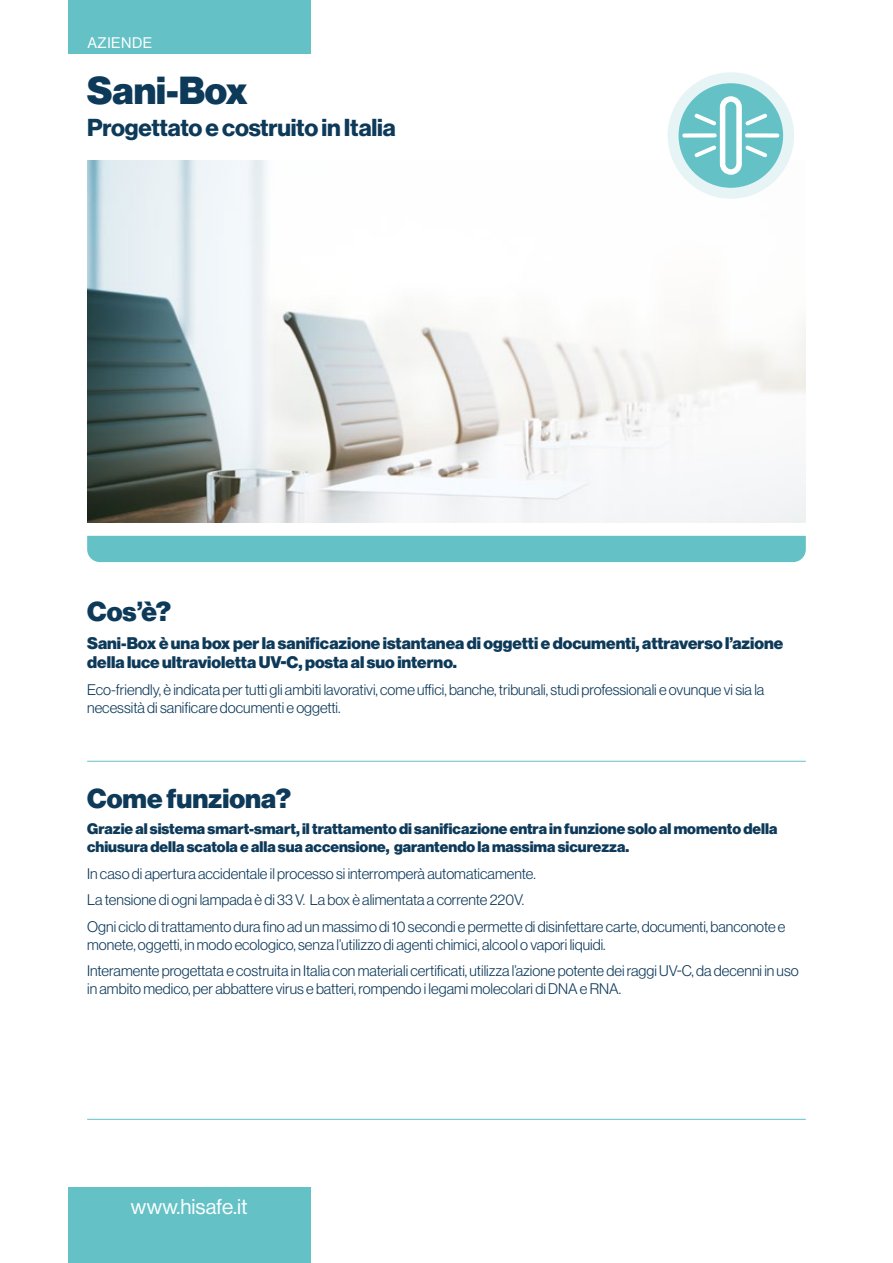
<style>
.page{position:relative;width:893px;height:1263px;background:#fff}
.page>*{position:absolute;margin:0;border:0;box-sizing:border-box;transform-origin:0 0}
.t1{font:900 38.25px "Neue Haas Display";color:#0e3a5a}
.t2{font:900 27px "Neue Haas Display";color:#0e3a5a}
.t3{font:700 24px "Neue Haas Display";letter-spacing:-.01em;color:#0e3a5a}
.t4{font:21px "Neue Haas Display";color:#fff}
.t5{font:900 16.5px/19.5px "Neue Haas Display";color:#0e3a5a}
.t6{font:300 15px/26.5px "Neue Haas Display";color:#0e3a5a}
.t7{font:900 15px/18px "Neue Haas Display";color:#0e3a5a}
.t8{font:15px "Neue Haas Display";letter-spacing:.03em;color:#fff}
</style>
<div class="page">
<img style="left:87px;top:161px;width:718px;height:361px">
<hr style="left:87px;top:761px;width:719px;height:1px;background:#64c2c7">
<hr style="left:87px;top:1119px;width:719px;height:1px;background:#64c2c7">
<div style="left:87px;top:536px;width:719px;height:26px;background:#64c2c7"></div>
<div style="left:68px;top:0;width:242px;height:54px;background:#64c2c7"></div>
<div style="left:68px;top:1187px;width:242px;height:76px;background:#64c2c7"></div>
<svg style="left:673px;top:78px;width:116px;height:115px;background:#7bcacf"></svg>
<div style="left:668px;top:72px;width:126px;height:127px;border:11px solid #e7f4f5;border-radius:50%"></div>
<div style="left:720px;top:96px;width:22px;height:79px;border:5px solid #fff;border-radius:8px"></div>
<svg style="left:742px;top:110px;width:28px;height:19px"></svg>
<svg style="left:742px;top:142px;width:28px;height:19px"></svg>
<div style="left:747px;top:133px;width:30px;height:5px;background:#fff"></div>
<svg style="left:691px;top:110px;width:28px;height:19px"></svg>
<svg style="left:691px;top:142px;width:28px;height:19px"></svg>
<div style="left:684px;top:133px;width:31px;height:5px;background:#fff"></div>
<p class="t8" style="left:87px;top:34px;width:66px">AZIENDE</p>
<h1 class="t1" style="left:87px;top:68px;width:162px">Sani-Box</h1>
<h3 class="t3" style="left:87px;top:114px;width:310px">Progettato e costruito in Italia</h3>
<h2 class="t2" style="left:87px;top:595px;width:86px">Cos’è?</h2>
<p class="t5" style="left:87px;top:633px;width:698px">Sani-Box è una box per la sanificazione istantanea di oggetti e documenti, attraverso l’azione della luce ultravioletta UV-C, posta al suo interno.</p>
<p class="t6" style="left:87px;top:681px;width:679px;line-height:18px">Eco-friendly, è indicata per tutti gli ambiti lavorativi, come uffici, banche, tribunali, studi professionali e ovunque vi sia la necessità di sanificare documenti e oggetti.</p>
<h2 class="t2" style="left:87px;top:782px;width:205px">Come funziona?</h2>
<p class="t7" style="left:87px;top:820px;width:692px">Grazie al sistema smart-smart, il trattamento di sanificazione entra in funzione solo al momento della chiusura della scatola e alla sua accensione, garantendo la massima sicurezza.</p>
<p class="t6" style="left:87px;top:860px;width:700px">In caso di apertura accidentale il processo si interromperà automaticamente.<br>La tensione di ogni lampada è di 33 V. La box è alimentata a corrente 220V.<br>Ogni ciclo di trattamento dura fino ad un massimo di 10 secondi e permette di disinfettare carte, documenti, banconote e</p>
<p class="t6" style="left:87px;top:931px;width:713px">monete, oggetti, in modo ecologico, senza l’utilizzo di agenti chimici, alcool o vapori liquidi.<br>Interamente progettata e costruita in Italia con materiali certificati, utilizza l’azione potente dei raggi UV-C, da decenni in uso</p>
<p class="t6" style="left:87px;top:976px;width:536px">in ambito medico, per abbattere virus e batteri, rompendo i legami molecolari di DNA e RNA.</p>
<h3 class="t4" style="left:131px;top:1194px;width:118px">www.hisafe.it</h3>
</div>
